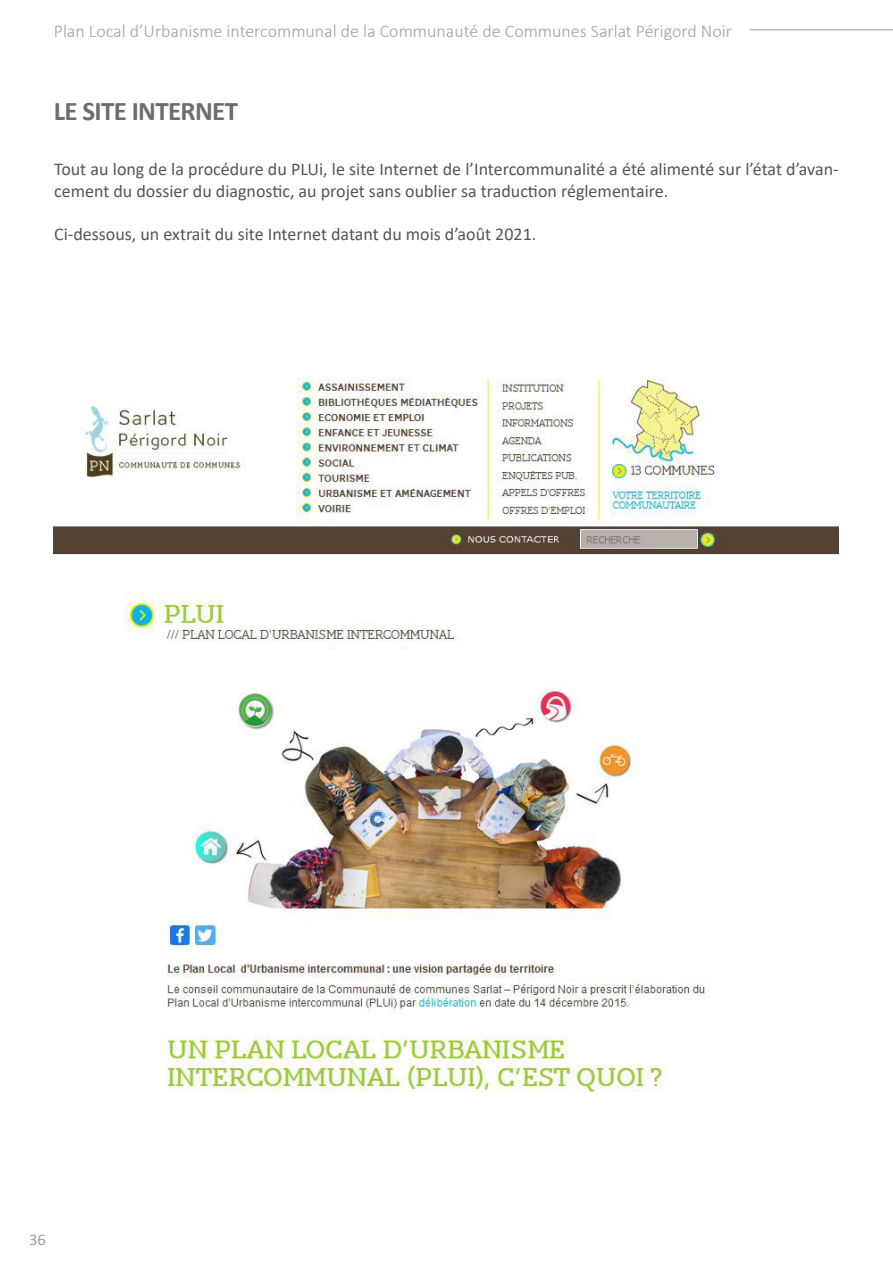
<style>
.page{position:relative;width:893px;height:1263px;background:#fff}
.page>*{position:absolute;margin:0;border:0;box-sizing:border-box;transform-origin:0 0}
.t1{font:700 27px "Calibri";letter-spacing:-.025em;color:#6c6d70}
.t2{font:18px/21.6px "Calibri";color:#545557}
.t3{font:300 18px "Calibri";color:#a3a194}
.t4{font:300 16.5px "Calibri";color:#808080}
</style>
<div class="page">
<hr style="left:750px;top:29px;width:143px;height:1px;background:#a3a194">
<img style="left:54px;top:378px;width:784px;height:715px">
<p class="t3" style="left:54px;top:19px;width:679px">Plan Local d’Urbanisme intercommunal de la Communauté de Communes Sarlat Périgord Noir</p>
<p class="t1" style="left:54px;top:92px;width:186px">LE SITE INTERNET</p>
<p class="t2" style="left:54px;top:158px;width:786px">Tout au long de la procédure du PLUi, le site Internet de l’Intercommunalité a été alimenté sur l’état d’avan&shy;cement du dossier du diagnostic, au projet sans oublier sa traduction réglementaire.</p>
<p class="t2" style="left:54px;top:223px;width:484px">Ci-dessous, un extrait du site Internet datant du mois d’août 2021.</p>
<p class="t4" style="left:29px;top:1229px;width:18px">36</p>
</div>
